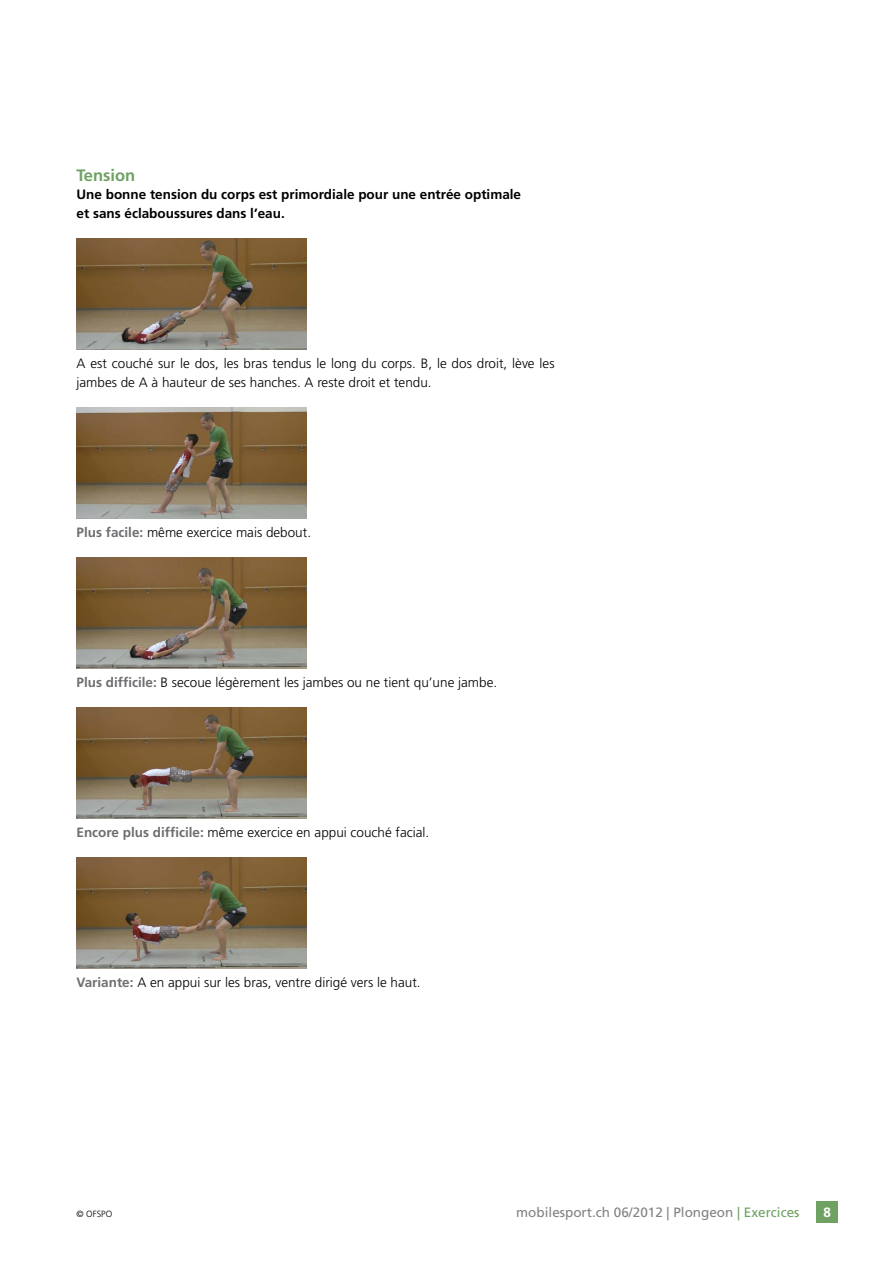
<style>
.page{position:relative;width:893px;height:1263px;background:#fff}
.page>*{position:absolute;margin:0;border:0;box-sizing:border-box;transform-origin:0 0}
._3_Titel_gruen{font:700 16.5px "Frutiger LT";color:#6fa162}
.Gundtext_f{font:300 13.5px/18.8px "Frutiger LT";color:#000}
.Lead{font:700 13.5px/18.8px "Frutiger LT";color:#000}
.t1{font:13.5px "Frutiger LT";color:#808285}
.t2{font:700 13.5px "Frutiger LT";color:#fff}
.t3{font:300 9px "Frutiger LT";color:#000}
.s1{font-weight:700;color:#6d6e71}
.s2{color:#6fa162}
</style>
<div class="page">
<div style="left:816px;top:1201px;width:22px;height:21px;background:#6fa162"></div>
<img style="left:77px;top:238px;width:230px;height:111px">
<img style="left:77px;top:407px;width:230px;height:111px">
<img style="left:77px;top:557px;width:230px;height:111px">
<img style="left:77px;top:707px;width:230px;height:111px">
<img style="left:77px;top:857px;width:230px;height:111px">
<p class="_3_Titel_gruen" style="left:77px;top:165px;width:60px">Tension</p>
<p class="Lead" style="left:77px;top:185px;width:446px">Une bonne tension du corps est primordiale pour une entrée optimale et sans éclaboussures dans l’eau.</p>
<p class="Gundtext_f" style="left:77px;top:354px;width:480px">A est couché sur le dos, les bras tendus le long du corps. B, le dos droit, lève les jambes de A à hauteur de ses hanches. A reste droit et tendu.</p>
<p class="Gundtext_f" style="left:77px;top:523px;width:236px"><span class="s1">Plus facile:</span> même exercice mais debout.</p>
<p class="Gundtext_f" style="left:77px;top:673px;width:422px"><span class="s1">Plus difficile:</span> B secoue légèrement les jambes ou ne tient qu’une jambe.</p>
<p class="Gundtext_f" style="left:77px;top:823px;width:354px"><span class="s1">Encore plus difficile:</span> même exercice en appui couché facial.</p>
<p class="Gundtext_f" style="left:77px;top:973px;width:346px"><span class="s1">Variante:</span> A en appui sur les bras, ventre dirigé vers le haut.</p>
<p class="t3" style="left:77px;top:1209px;width:37px">© OFSPO</p>
<p class="t1" style="left:516px;top:1204px;width:285px">mobilesport.ch 06/2012 | Plongeon <span class="s2">| Exercices</span></p>
<p class="t2" style="left:823px;top:1204px;width:9px">8</p>
</div>
